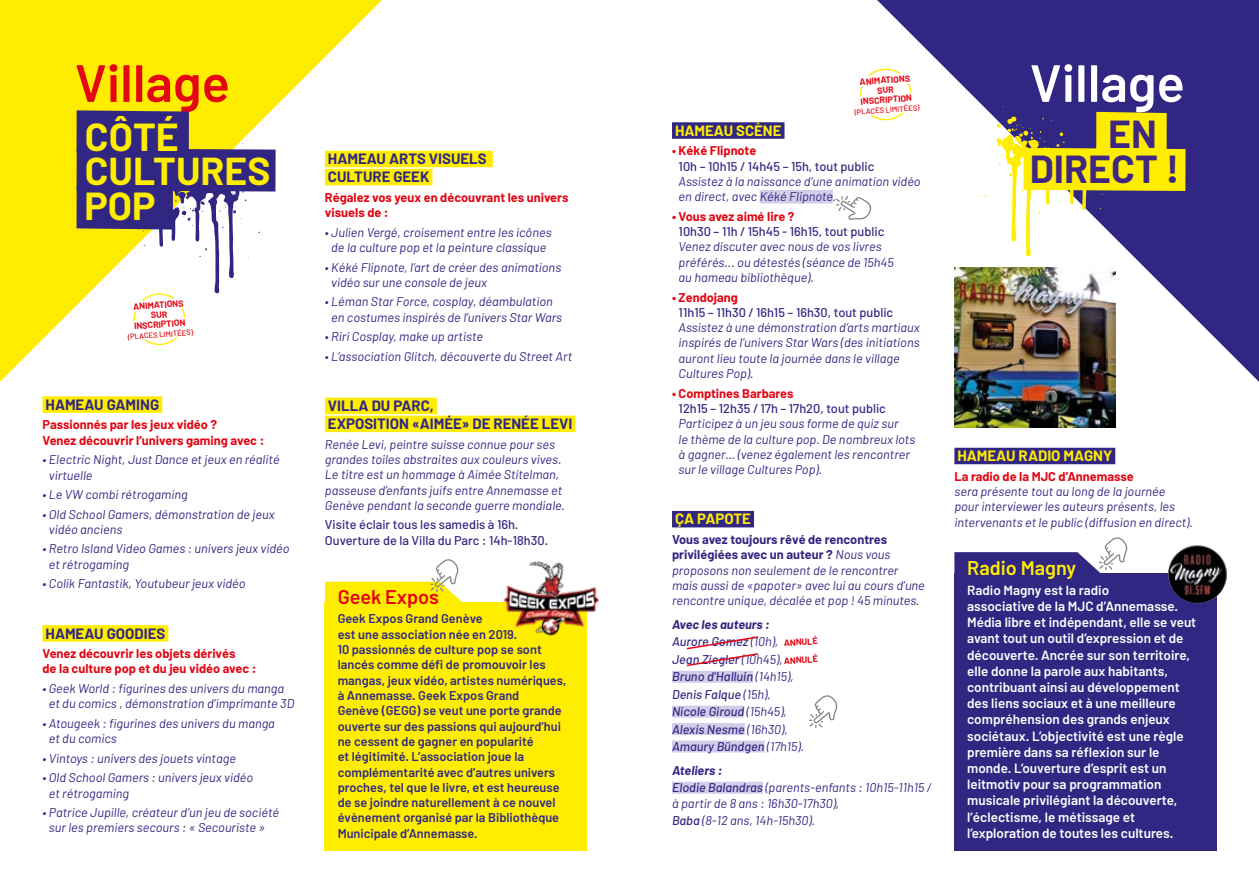
<style>
.page{position:relative;width:1259px;height:893px;background:#fff}
.page>*{position:absolute;margin:0;border:0;box-sizing:border-box;transform-origin:0 0}
.t1{font:600 52.35px "Barlow";color:#e30613}
.t2{font:600 52.35px "Barlow";color:#fff}
.t3{font:700 39.15px/34.8px "Barlow";color:#3f2683}
.t4{font:700 39.15px/69.8px "Barlow";color:#ffed00}
.t5{font:700 39px "Barlow";color:#ffed00}
.t6{font:600 19.8px "Barlow";color:#ffed00}
.t7{font:600 19.8px "Barlow";color:#e30613}
.t8{font:700 15px/18px "Barlow";color:#312783}
.t9{font:700 15px "Barlow";color:#ffed00}
.t10{font:600 13.5px/16.2px "Barlow";color:#fff}
.t11{font:italic 12.75px/15.3px "Barlow";color:#312783}
.t12{font:600 12.75px/15.3px "Barlow";color:#312783}
.t13{font:700 12.75px/15.3px "Barlow";color:#e30613}
.t14{font:500 12.75px/15.3px "Barlow";color:#312783}
.t15{font:italic 500 12.75px/17.4px "Barlow";color:#312783}
.t16{font:700 9px/9.8px "Barlow";color:#e30613;text-align:center}
.t17{font:500 7.65px "Barlow";color:#e30613}
.s1{font-weight:700;font-style:normal}
.s2{font-weight:700}
.s3{font-weight:400}
.s4{font-weight:500}
</style>
<div class="page">
<svg style="left:877px;top:0;width:382px;height:382px;fill:#312783"></svg>
<svg style="left:0;top:0;width:382px;height:382px;fill:#ffed00"></svg>
<div style="left:672px;top:122px;width:112px;height:17px;background:#312783"></div>
<div style="left:759px;top:190px;width:74px;height:13px;background:#d2cde8"></div>
<div style="left:672px;top:511px;width:82px;height:16px;background:#312783"></div>
<div style="left:672px;top:671px;width:81px;height:12px;background:#d2cde8"></div>
<div style="left:672px;top:706px;width:72px;height:12px;background:#d2cde8"></div>
<div style="left:672px;top:723px;width:73px;height:12px;background:#d2cde8"></div>
<div style="left:672px;top:740px;width:92px;height:12px;background:#d2cde8"></div>
<div style="left:672px;top:782px;width:91px;height:12px;background:#d2cde8"></div>
<div style="left:43px;top:396px;width:119px;height:17px;background:#ffed00"></div>
<div style="left:43px;top:625px;width:125px;height:17px;background:#ffed00"></div>
<div style="left:954px;top:448px;width:161px;height:16px;background:#312783"></div>
<div style="left:325px;top:151px;width:168px;height:16px;background:#ffed00"></div>
<div style="left:325px;top:169px;width:107px;height:16px;background:#ffed00"></div>
<div style="left:325px;top:398px;width:112px;height:16px;background:#ffed00"></div>
<div style="left:325px;top:416px;width:250px;height:16px;background:#ffed00"></div>
<img style="left:954px;top:267px;width:161px;height:161px">
<div style="left:325px;top:602px;width:262px;height:248px;background:#ffed00"></div>
<img style="left:503px;top:561px;width:96px;height:75px">
<svg style="left:985px;top:106px;width:200px;height:151px"></svg>
<svg style="left:77px;top:110px;width:199px;height:235px"></svg>
<svg style="left:860px;top:68px;width:52px;height:52px"></svg>
<div style="left:954px;top:573px;width:262px;height:277px;background:#312783"></div>
<img style="left:1168px;top:544px;width:59px;height:59px;border-radius:30px">
<svg style="left:686px;top:636px;width:73px;height:31px"></svg>
<svg style="left:325px;top:559px;width:137px;height:43px"></svg>
<svg style="left:954px;top:537px;width:173px;height:36px"></svg>
<svg style="left:835px;top:196px;width:36px;height:24px"></svg>
<svg style="left:809px;top:695px;width:28px;height:33px"></svg>
<h1 class="t1" style="left:75px;top:51px;width:157px">Village</h1>
<h1 class="t2" style="left:1029px;top:51px;width:157px">Village</h1>
<p class="t9" style="left:675px;top:121px;width:108px">HAMEAU SCÈNE</p>
<p class="t13" style="left:672px;top:143px;width:86px">• Kéké Flipnote</p>
<p class="t14" style="left:678px;top:158px;width:197px">10h – 10h15 / 14h45 – 15h, tout public</p>
<p class="t11" style="left:678px;top:173px;width:244px">Assistez à la naissance d’une animation vidéo en direct, avec Kéké Flipnote.</p>
<p class="t13" style="left:672px;top:209px;width:124px">• Vous avez aimé lire ?</p>
<p class="t14" style="left:678px;top:224px;width:207px">10h30 – 11h / 15h45 - 16h15, tout public</p>
<p class="t11" style="left:678px;top:239px;width:217px">Venez discuter avec nous de vos livres préférés... ou détestés (séance de 15h45 au hameau bibliothèque).</p>
<p class="t13" style="left:672px;top:289px;width:67px">• Zendojang</p>
<p class="t14" style="left:678px;top:304px;width:216px">11h15 – 11h30 / 16h15 – 16h30, tout public</p>
<p class="t11" style="left:678px;top:320px;width:243px">Assistez à une démonstration d’arts martiaux inspirés de l’univers Star Wars (des initiations auront lieu toute la journée dans le village Cultures Pop).</p>
<p class="t13" style="left:672px;top:385px;width:123px">• Comptines Barbares</p>
<p class="t14" style="left:678px;top:400px;width:209px">12h15 – 12h35 / 17h – 17h20, tout public</p>
<p class="t11" style="left:678px;top:416px;width:238px">Participez à un jeu sous forme de quiz sur<br>le thème de la culture pop. De nombreux lots à gagner… (venez également les rencontrer sur le village Cultures Pop).</p>
<p class="t9" style="left:675px;top:510px;width:77px">ÇA PAPOTE</p>
<p class="t11" style="left:672px;top:531px;width:254px"><span class="s1">Vous avez toujours rêvé de rencontres privilégiées avec un auteur ?</span> Nous vous proposons non seulement de le rencontrer mais aussi de «papoter» avec lui au cours d’une rencontre unique, décalée et pop ! 45 minutes.</p>
<p class="t15" style="left:672px;top:615px;width:134px"><span class="s2">Avec les auteurs :<br></span>Aurore Gomez <span class="s3">(10h),<br></span>Jean Ziegler <span class="s3">(10h45),<br></span>Bruno d’Halluin <span class="s3">(14h15),<br></span>Denis Falque <span class="s3">(15h),<br></span>Nicole Giroud <span class="s3">(15h45),<br></span>Alexis Nesme <span class="s3">(16h30),<br></span>Amaury Bündgen <span class="s3">(17h15).</span></p>
<p class="t11" style="left:672px;top:761px;width:261px;line-height:17.4px"><span class="s2">Ateliers :<br></span><span class="s4">Elodie Balandras</span> (parents-enfants : 10h15-11h15 /</p>
<p class="t11" style="left:672px;top:794px;width:169px;line-height:17.4px">à partir de 8 ans : 16h30-17h30),<br><span class="s4">Baba</span> (8-12 ans, 14h-15h30).</p>
<p class="t16" style="left:859px;top:77px;width:53px;rotate:-4deg">ANIMATIONS<br>SUR<br>INSCRIPTION</p>
<p class="t17" style="left:854px;top:107px;width:67px;rotate:-4deg">(PLACES LIMITÉES)</p>
<h2 class="t4" style="left:85px;top:102px;width:96px">CÔTÉ<br>POP</h2>
<h2 class="t3" style="left:1029px;top:116px;width:151px;text-indent:79px">EN<br>DIRECT !</h2>
<p class="t8" style="left:328px;top:150px;width:160px">HAMEAU ARTS VISUELS<br>CULTURE GEEK</p>
<p class="t13" style="left:325px;top:190px;width:245px">Régalez vos yeux en découvrant les univers visuels de :</p>
<p class="t11" style="left:325px;top:224px;width:228px;text-align:center">• Julien Vergé, croisement entre les icônes de la culture pop et la peinture classique</p>
<p class="t11" style="left:331px;top:259px;width:231px;text-indent:-6px">• Kéké Flipnote, l’art de créer des animations vidéo sur une console de jeux</p>
<p class="t11" style="left:331px;top:294px;width:232px;text-indent:-6px">• Léman Star Force, cosplay, déambulation en costumes inspirés de l’univers Star Wars</p>
<p class="t11" style="left:325px;top:329px;width:159px">• Riri Cosplay, make up artiste</p>
<p class="t11" style="left:325px;top:348px;width:249px">• L’association Glitch, découverte du Street Art</p>
<p class="t8" style="left:328px;top:397px;width:246px">VILLA DU PARC,<br>EXPOSITION «AIMÉE» DE RENÉE LEVI</p>
<p class="t11" style="left:325px;top:436px;width:241px">Renée Levi, peintre suisse connue pour ses grandes toiles abstraites aux couleurs vives.<br>Le titre est un hommage à Aimée Stitelman, passeuse d’enfants juifs entre Annemasse et Genève pendant la seconde guerre mondiale.</p>
<p class="t14" style="left:325px;top:517px;width:225px">Visite éclair tous les samedis à 16h.<br>Ouverture de la Villa du Parc : 14h-18h30.</p>
<h3 class="t5" style="left:85px;top:147px;width:187px">CULTURES</h3>
<p class="t16" style="left:132px;top:302px;width:53px;rotate:-4deg">ANIMATIONS<br>SUR<br>INSCRIPTION</p>
<p class="t17" style="left:128px;top:332px;width:67px;rotate:-4deg">(PLACES LIMITÉES)</p>
<p class="t8" style="left:46px;top:395px;width:115px">HAMEAU GAMING</p>
<p class="t13" style="left:43px;top:417px;width:223px">Passionnés par les jeux vidéo ?<br>Venez découvrir l’univers gaming avec :</p>
<p class="t11" style="left:49px;top:452px;width:232px;text-indent:-6px">• Electric Night, Just Dance et jeux en réalité virtuelle</p>
<p class="t11" style="left:43px;top:486px;width:147px">• Le VW combi rétrogaming</p>
<p class="t11" style="left:49px;top:506px;width:227px;text-indent:-6px">• Old School Gamers, démonstration de jeux vidéo anciens</p>
<p class="t11" style="left:49px;top:541px;width:242px;text-indent:-6px">• Retro Island Video Games : univers jeux vidéo et rétrogaming</p>
<p class="t11" style="left:43px;top:576px;width:204px">• Colik Fantastik, Youtubeur jeux vidéo</p>
<p class="t8" style="left:46px;top:624px;width:121px">HAMEAU GOODIES</p>
<p class="t13" style="left:43px;top:646px;width:215px">Venez découvrir les objets dérivés<br>de la culture pop et du jeu vidéo avec :</p>
<p class="t11" style="left:49px;top:680px;width:247px;text-indent:-6px">• Geek World : figurines des univers du manga et du comics , démonstration d’imprimante 3D</p>
<p class="t11" style="left:49px;top:715px;width:228px;text-indent:-6px">• Atougeek : figurines des univers du manga et du comics</p>
<p class="t11" style="left:43px;top:750px;width:195px">• Vintoys : univers des jouets vintage</p>
<p class="t11" style="left:49px;top:770px;width:206px;text-indent:-6px">• Old School Gamers : univers jeux vidéo et rétrogaming</p>
<p class="t11" style="left:43px;top:804px;width:238px;text-align:center">• Patrice Jupille, créateur d’un jeu de société sur les premiers secours : « Secouriste »</p>
<p class="t9" style="left:957px;top:446px;width:156px">HAMEAU RADIO MAGNY</p>
<p class="t13" style="left:954px;top:468px;width:181px">La radio de la MJC d’Annemasse</p>
<p class="t11" style="left:954px;top:483px;width:240px">sera présente tout au long de la journée pour interviewer les auteurs présents, les intervenants et le public (diffusion en direct).</p>
<h3 class="t6" style="left:967px;top:555px;width:111px">Radio Magny</h3>
<p class="t10" style="left:967px;top:582px;width:231px">Radio Magny est la radio<br>associative de la MJC d’Annemasse.<br>Média libre et indépendant, elle se veut avant tout un outil d’expression et de découverte. Ancrée sur son territoire, elle donne la parole aux habitants, contribuant ainsi au développement des liens sociaux et à une meilleure compréhension des grands enjeux sociétaux. L’objectivité est une règle première dans sa réflexion sur le monde. L’ouverture d’esprit est un leitmotiv pour sa programmation musicale privilégiant la découverte, l’éclectisme, le métissage et l’exploration de toutes les cultures.</p>
<h3 class="t7" style="left:338px;top:585px;width:103px">Geek Expos</h3>
<p class="t12" style="left:338px;top:611px;width:230px">Geek Expos Grand Genève<br>est une association née en 2019.<br>10 passionnés de culture pop se sont lancés comme défi de promouvoir les mangas, jeux vidéo, artistes numériques, à Annemasse. Geek Expos Grand<br>Genève (GEGG) se veut une porte grande ouverte sur des passions qui aujourd’hui ne cessent de gagner en popularité<br>et légitimité. L’association joue la complémentarité avec d’autres univers proches, tel que le livre, et est heureuse de se joindre naturellement à ce nouvel évènement organisé par la Bibliothèque Municipale d’Annemasse.</p>
<p class="t16" style="left:783px;top:638px;width:35px;rotate:-3deg">ANNULÉ</p>
<p class="t16" style="left:783px;top:656px;width:35px;rotate:-3deg">ANNULÉ</p>
</div>
